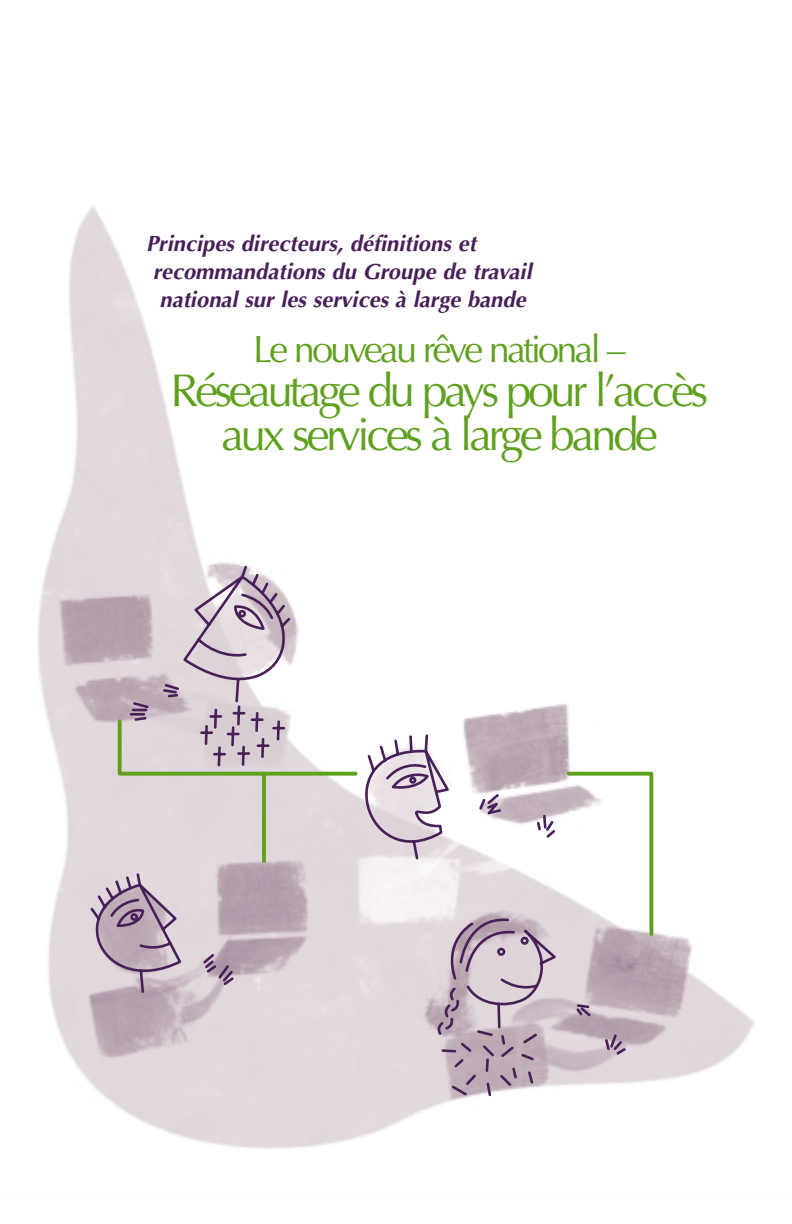
<style>
.page{position:relative;width:792px;height:1224px;background:#fff}
.page>*{position:absolute;margin:0;border:0;box-sizing:border-box;transform-origin:0 0}
.t1{font:46px/44px "Optima";letter-spacing:-.08em;color:#5fa01e;text-align:center}
.t2{font:38px "Optima";letter-spacing:-.08em;color:#5fa01e}
.t3{font:italic 700 22px "Optima";color:#481f58}
</style>
<div class="page">
<img style="left:37px;top:206px;width:718px;height:943px">
<svg style="left:628px;top:717px;width:27px;height:221px"></svg>
<svg style="left:60px;top:564px;width:392px;height:435px"></svg>
<svg style="left:128px;top:682px;width:500px;height:416px"></svg>
<svg style="left:204px;top:963px;width:32px;height:24px"></svg>
<p class="t3" style="left:146px;top:235px;width:332px">Principes directeurs, définitions et</p>
<p class="t3" style="left:153px;top:263px;width:381px">recommandations du Groupe de travail</p>
<p class="t3" style="left:159px;top:291px;width:368px">national sur les services à large bande</p>
<h2 class="t2" style="left:253px;top:334px;width:374px">Le nouveau rêve national –</h2>
<h1 class="t1" style="left:171px;top:373px;width:539px">Réseautage du pays pour l’accès aux services à large bande</h1>
</div>
